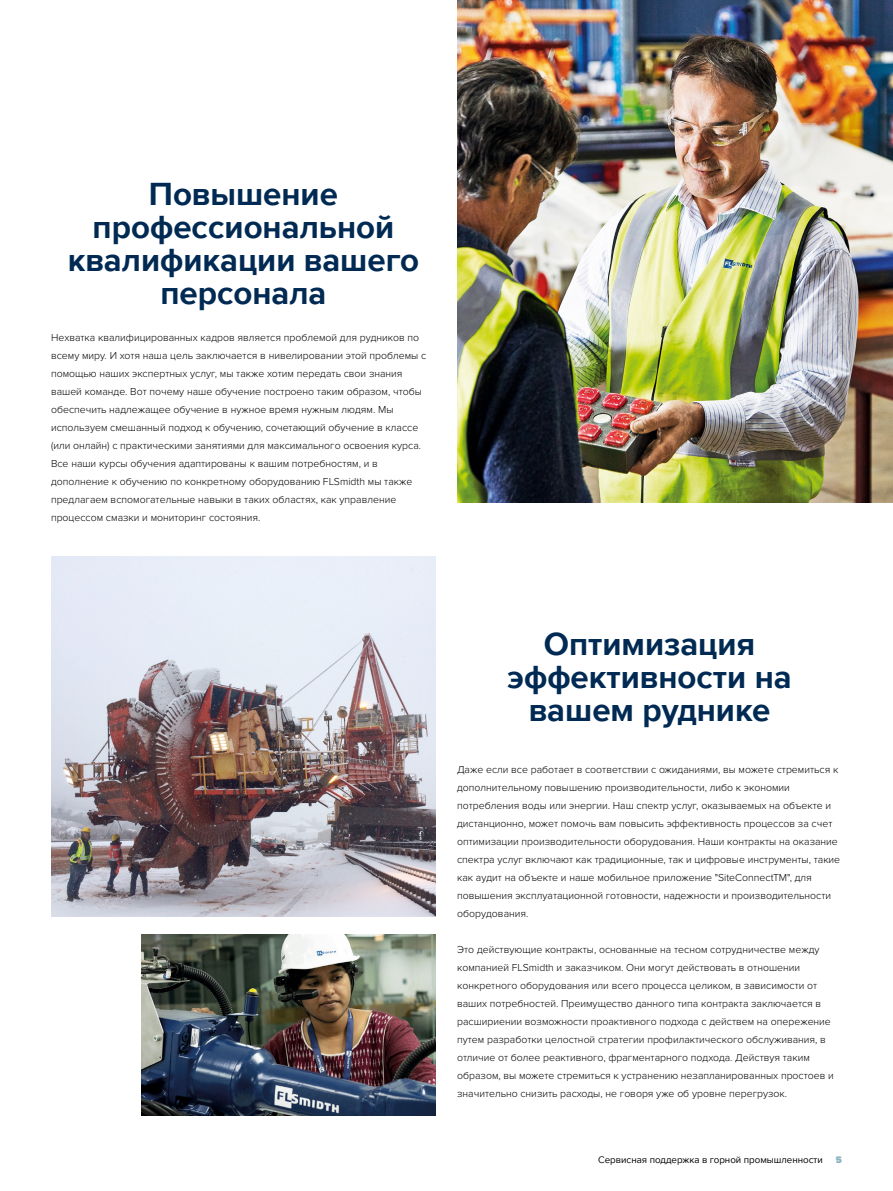
<style>
.page{position:relative;width:893px;height:1191px;background:#fff}
.page>*{position:absolute;margin:0;border:0;box-sizing:border-box;transform-origin:0 0}
.t1{font:700 33px/33px "Proxima Nova";color:#002a53;text-align:center}
.t2{font:300 10.5px/18px "Proxima Nova";color:#000}
.t3{font:9.75px "Proxima Nova";color:#000}
.t4{font:900 9.75px "Proxima Nova";color:#8cb2c2}
</style>
<div class="page">
<img style="left:142px;top:935px;width:294px;height:180px">
<img style="left:51px;top:557px;width:385px;height:360px">
<img style="left:457px;top:0;width:436px;height:503px">
<h1 class="t1" style="left:68px;top:176px;width:353px">Повышение профессиональной квалификации вашего персонала</h1>
<p class="t2" style="left:51px;top:328px;width:377px">Нехватка квалифицированных кадров является проблемой для рудников по всему миру. И хотя наша цель заключается в нивелировании этой проблемы с помощью наших экспертных услуг, мы также хотим передать свои знания вашей команде. Вот почему наше обучение построено таким образом, чтобы обеспечить надлежащее обучение в нужное время нужным людям. Мы используем смешанный подход к обучению, сочетающий обучение в классе (или онлайн) с практическими занятиями для максимального освоения курса.<br>Все наши курсы обучения адаптированы к вашим потребностям, и в дополнение к обучению по конкретному оборудованию FLSmidth мы также предлагаем вспомогательные навыки в таких областях, как управление процессом смазки и мониторинг состояния.</p>
<h1 class="t1" style="left:507px;top:626px;width:286px">Оптимизация эффективности на вашем руднике</h1>
<p class="t2" style="left:457px;top:760px;width:385px">Даже если все работает в соответствии с ожиданиями, вы можете стремиться к дополнительному повышению производительности, либо к экономии потребления воды или энергии. Наш спектр услуг, оказываемых на объекте и дистанционно, может помочь вам повысить эффективность процессов за счет оптимизации производительности оборудования. Наши контракты на оказание спектра услуг включают как традиционные, так и цифровые инструменты, такие как аудит на объекте и наше мобильное приложение "SiteConnectTM", для повышения эксплуатационной готовности, надежности и производительности оборудования.</p>
<p class="t2" style="left:457px;top:940px;width:378px">Это действующие контракты, основанные на тесном сотрудничестве между компанией FLSmidth и заказчиком. Они могут действовать в отношении конкретного оборудования или всего процесса целиком, в зависимости от ваших потребностей. Преимущество данного типа контракта заключается в расшириении возможности проактивного подхода с действем на опережение путем разработки целостной стратегии профилактического обслуживания, в отличие от более реактивного, фрагментарного подхода. Действуя таким образом, вы можете стремиться к устранению незапланированных простоев и значительно снизить расходы, не говоря уже об уровне перегрузок.</p>
<p class="t3" style="left:598px;top:1152px;width:226px">Сервисная поддержка в горной промышленности</p>
<p class="t4" style="left:836px;top:1153px;width:8px">5</p>
</div>
